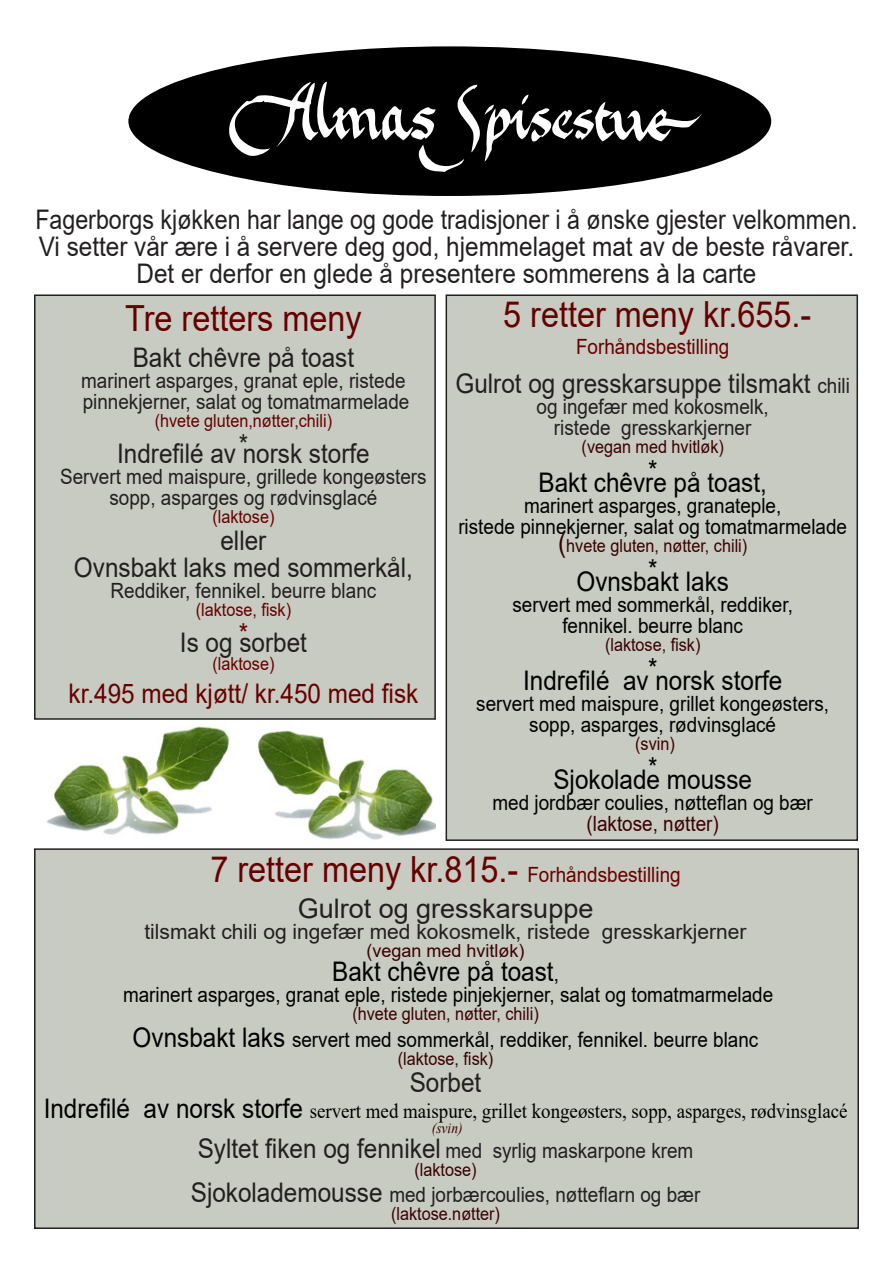
<style>
.page{position:relative;width:893px;height:1263px;background:#fff}
.page>*{position:absolute;margin:0;border:0;box-sizing:border-box;transform-origin:0 0}
.t1{font:36px "Arial";color:#600;scale:.9 1}
.t2{font:27px "Arial";color:#231f20;scale:.9 1}
.t3{font:27px/27px "Arial";color:#231f20;scale:.86 1}
.t4{font:27px "Arial";color:#000;scale:.9 1}
.t5{font:27px "Arial";color:#600;scale:.9 1}
.t6{font:27px "Arial";color:#231f20}
.t7{font:21px "Arial";color:#000;scale:.9 1}
.t8{font:21px "Arial";color:#231f20;scale:.9 1}
.t9{font:21px "Times New Roman";color:#000;scale:.9 1}
.t10{font:21px "Arial";color:#231f20}
.t11{font:21px "Arial";color:#600;scale:.9 1}
.t12{font:21px "Arial";color:#3a0000;scale:.9 1}
.t13{font:18px "Arial";color:#3a0000;scale:.9 1}
.t14{font:18px "Arial";color:#600;scale:.9 1}
.t15{font:18px "Arial";color:#3a0000}
.t16{font:italic 15px "Times New Roman";color:#3a0000;scale:.9 1}
.s1{font-size:21px}
.s2{font-size:27px}
.s3{font-family:"Arial";font-size:27px}
</style>
<div class="page">
<img style="left:257px;top:730px;width:179px;height:110px">
<img style="left:46px;top:726px;width:183px;height:109px">
<div style="left:35px;top:295px;width:400px;height:424px;background:#c8cbc1"></div>
<div style="left:34px;top:294px;width:402px;height:426px;border:2px solid #231f20"></div>
<div style="left:35px;top:849px;width:823px;height:379px;background:#c8cbc1"></div>
<div style="left:34px;top:848px;width:825px;height:381px;border:2px solid #231f20"></div>
<div style="left:446px;top:295px;width:411px;height:545px;background:#c8cbc1"></div>
<div style="left:446px;top:294px;width:412px;height:547px;border:2px solid #231f20"></div>
<div style="left:128px;top:46px;width:643px;height:150px;background:#000;border-radius:50%"></div>
<svg style="left:229px;top:81px;width:473px;height:92px"></svg>
<p class="t3" style="left:35px;top:206px;width:957px">Fagerborgs kjøkken har lange og gode tradisjoner i å ønske gjester velkommen.<br>Vi setter vår ære i å servere deg god, hjemmelaget mat av de beste råvarer.</p>
<p class="t2" style="left:136px;top:255px;width:690px">Det er derfor en glede å presentere sommerens à la carte</p>
<p class="t1" style="left:125px;top:294px;width:264px">Tre retters meny</p>
<p class="t2" style="left:133px;top:339px;width:248px">Bakt chêvre på toast</p>
<p class="t8" style="left:81px;top:366px;width:362px">marinert asparges, granat eple, ristede</p>
<p class="t8" style="left:83px;top:387px;width:364px">pinnekjerner, salat og tomatmarmelade</p>
<p class="t14" style="left:155px;top:409px;width:199px">(hvete gluten,nøtter,chili)</p>
<p class="t2" style="left:239px;top:426px;width:12px">*</p>
<p class="t2" style="left:117px;top:435px;width:282px">Indrefilé av norsk storfe</p>
<p class="t8" style="left:60px;top:462px;width:409px">Servert med maispure, grillede kongeøsters</p>
<p class="t8" style="left:109px;top:483px;width:299px">sopp, asparges og rødvinsglacé</p>
<p class="t14" style="left:212px;top:505px;width:71px">(laktose)</p>
<p class="t2" style="left:220px;top:522px;width:53px">eller</p>
<p class="t2" style="left:74px;top:549px;width:378px">Ovnsbakt laks med sommerkål,</p>
<p class="t8" style="left:111px;top:576px;width:297px">Reddiker, fennikel. beurre blanc</p>
<p class="t14" style="left:196px;top:598px;width:108px">(laktose, fisk)</p>
<p class="t5" style="left:239px;top:615px;width:12px">*</p>
<p class="t2" style="left:180px;top:624px;width:143px">Is og sorbet</p>
<p class="t14" style="left:212px;top:652px;width:71px">(laktose)</p>
<p class="t5" style="left:69px;top:675px;width:390px">kr.495 med kjøtt/ kr.450 med fisk</p>
<p class="t1" style="left:503px;top:290px;width:344px">5 retter meny kr.655.-</p>
<p class="t11" style="left:576px;top:332px;width:172px">Forhåndsbestilling</p>
<p class="t2" style="left:455px;top:365px;width:440px">Gulrot og gresskarsuppe tilsmakt <span class="s1">chili</span></p>
<p class="t8" style="left:537px;top:392px;width:259px">og ingefær med kokosmelk,</p>
<p class="t8" style="left:554px;top:413px;width:221px">ristede gresskarkjerner</p>
<p class="t13" style="left:582px;top:434px;width:160px">(vegan med hvitløk)</p>
<p class="t4" style="left:648px;top:452px;width:12px">*</p>
<p class="t4" style="left:539px;top:464px;width:255px">Bakt chêvre på toast,</p>
<p class="t7" style="left:524px;top:491px;width:287px">marinert asparges, granateple,</p>
<p class="t7" style="left:458px;top:512px;width:433px">ristede pinnekjerner, salat og tomatmarmelade</p>
<p class="t13" style="left:558px;top:533px;width:212px"><span class="s2">(</span>hvete gluten, nøtter, chili)</p>
<p class="t4" style="left:648px;top:551px;width:12px">*</p>
<p class="t4" style="left:576px;top:563px;width:171px">Ovnsbakt laks</p>
<p class="t7" style="left:512px;top:590px;width:313px">servert med sommerkål, reddiker,</p>
<p class="t7" style="left:562px;top:611px;width:202px">fennikel. beurre blanc</p>
<p class="t13" style="left:605px;top:632px;width:108px">(laktose, fisk)</p>
<p class="t4" style="left:648px;top:650px;width:12px">*</p>
<p class="t4" style="left:523px;top:662px;width:290px">Indrefilé av norsk storfe</p>
<p class="t7" style="left:476px;top:689px;width:394px">servert med maispure, grillet kongeøsters,</p>
<p class="t7" style="left:529px;top:710px;width:276px">sopp, asparges, rødvinsglacé</p>
<p class="t13" style="left:635px;top:731px;width:45px">(svin)</p>
<p class="t4" style="left:648px;top:749px;width:12px">*</p>
<p class="t4" style="left:553px;top:761px;width:222px">Sjokolade mousse</p>
<p class="t7" style="left:492px;top:788px;width:357px">med jordbær coulies, nøtteflan og bær</p>
<p class="t12" style="left:587px;top:809px;width:149px">(laktose, nøtter)</p>
<p class="t1" style="left:210px;top:844px;width:524px">7 retter meny kr.815.- <span class="s1">Forhåndsbestilling</span></p>
<p class="t6" style="left:298px;top:890px;width:297px">Gulrot og gresskarsuppe</p>
<p class="t10" style="left:144px;top:917px;width:604px">tilsmakt chili og ingefær med kokosmelk, ristede gresskarkjerner</p>
<p class="t15" style="left:367px;top:938px;width:160px">(vegan med hvitløk)</p>
<p class="t4" style="left:332px;top:953px;width:253px">Bakt chêvre på toast<span class="s1">,</span></p>
<p class="t7" style="left:123px;top:980px;width:724px">marinert asparges, granat eple, ristede pinjekjerner, salat og tomatmarmelade</p>
<p class="t13" style="left:352px;top:1001px;width:209px">(hvete gluten, nøtter, chili)</p>
<p class="t7" style="left:133px;top:1025px;width:697px"><span class="s2">Ovnsbakt laks</span> servert med sommerkål, reddiker, fennikel. beurre blanc</p>
<p class="t13" style="left:398px;top:1046px;width:108px">(laktose, fisk)</p>
<p class="t2" style="left:410px;top:1064px;width:81px">Sorbet</p>
<p class="t9" style="left:44px;top:1096px;width:895px"><span class="s3">Indrefilé av norsk storfe</span> servert med maispure, grillet kongeøsters, sopp, asparges, rødvinsglacé</p>
<p class="t16" style="left:432px;top:1117px;width:36px">(svin)</p>
<p class="t8" style="left:198px;top:1136px;width:552px"><span class="s2">Syltet fiken og fennikel</span> med syrlig maskarpone krem</p>
<p class="t13" style="left:414px;top:1157px;width:71px">(laktose)</p>
<p class="t8" style="left:191px;top:1180px;width:568px"><span class="s2">Sjokolademousse</span> med jorbærcoulies, nøtteflarn og bær</p>
<p class="t13" style="left:391px;top:1201px;width:123px">(laktose.nøtter)</p>
</div>
